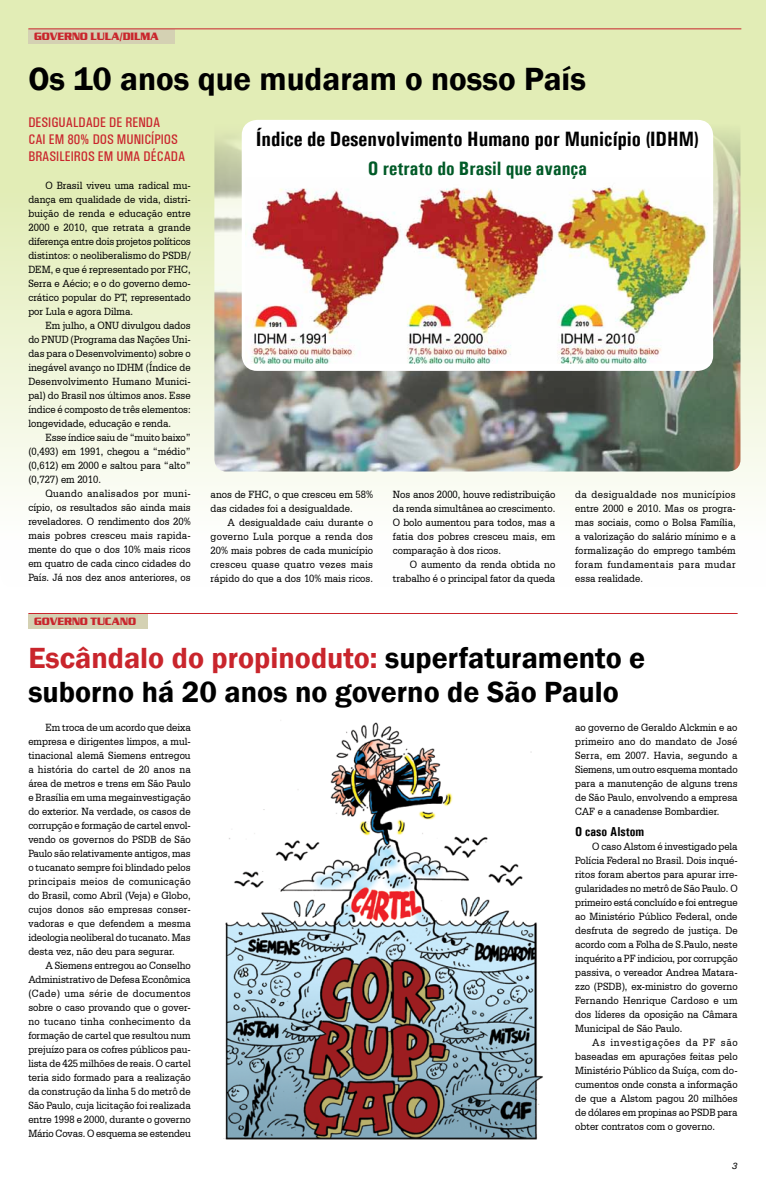
<style>
.page{position:relative;width:766px;height:1191px;background:#fff}
.page>*{position:absolute;margin:0;border:0;box-sizing:border-box;transform-origin:0 0}
.t1{font:600 33px "Franklin Gothic";color:#000}
.t2{font:600 30px/34px "Franklin Gothic";color:#000}
.t3{font:700 condensed 20.8px "Univers";color:#000}
.t4{font:700 condensed 19.4px "Univers";color:#005a27}
.t5{font:500 condensed 14px/16.8px "Univers";color:#c9252c}
.t6{font:700 condensed 13px "Univers";color:#000}
.t7{font:11px/14px "Serifa BT";color:#000;text-align:justify;scale:.9 1}
.t8{font:700 11px "Serpentine D";color:#c9252c;scale:.9 1}
.t9{font:italic 500 9px "Univers";color:#000}
.s1{color:#c9252c}
</style>
<div class="page">
<svg style="left:0;top:0;width:765px;height:497px;background:#e8f0c6"></svg>
<img style="left:214px;top:112px;width:526px;height:359px">
<img style="left:224px;top:720px;width:319px;height:420px">
<div style="left:28px;top:29px;width:147px;height:15px;background:#d4d1b3"></div>
<hr style="left:28px;top:28px;width:713px;height:1px;background:#c9252c">
<div style="left:28px;top:614px;width:120px;height:14px;background:#d4d1b3"></div>
<hr style="left:28px;top:613px;width:709px;height:1px;background:#c9252c">
<div style="left:242px;top:120px;width:471px;height:251px;background:#fff;border-radius:15px"></div>
<img style="left:250px;top:187px;width:458px;height:176px">
<p class="t8" style="left:34px;top:31px;width:140px">GOVERNO LULA/DILMA</p>
<h1 class="t1" style="left:28px;top:58px;width:559px">Os 10 anos que mudaram o nosso País</h1>
<p class="t5" style="left:28px;top:114px;width:158px">DESIGUALDADE DE RENDA<br>CAI EM 80% DOS MUNICÍPIOS<br>BRASILEIROS EM UMA DÉCADA</p>
<p class="t7" style="left:28px;top:178px;width:182px;text-indent:17px">O Brasil viveu uma radical mu&shy;dança em qualidade de vida, distri&shy;buição de renda e educação entre 2000 e 2010, que retrata a grande diferença entre dois projetos políticos distintos: o neoliberalismo do PSDB/ DEM, e que é representado por FHC, Serra e Aécio; e o do governo demo&shy;crático popular do PT, representado por Lula e agora Dilma.</p>
<p class="t7" style="left:28px;top:318px;width:182px;text-indent:17px">Em julho, a ONU divulgou dados do PNUD (Programa das Nações Uni&shy;das para o Desenvolvimento) sobre o inegável avanço no IDHM (Índice de Desenvolvimento Humano Munici&shy;pal) do Brasil nos últimos anos. Esse índice é composto de três elementos: longevidade, educação e renda.</p>
<p class="t7" style="left:28px;top:430px;width:182px;text-indent:17px">Esse índice saiu de “muito baixo” (0,493) em 1991, chegou a “médio” (0,612) em 2000 e saltou para “alto” (0,727) em 2010.</p>
<p class="t7" style="left:28px;top:486px;width:182px;text-indent:17px">Quando analisados por muni&shy;cípio, os resultados são ainda mais reveladores. O rendimento dos 20% mais pobres cresceu mais rapida&shy;mente do que o dos 10% mais ricos em quatro de cada cinco cidades do País. Já nos dez anos anteriores, os</p>
<p class="t8" style="left:34px;top:615px;width:115px">GOVERNO TUCANO</p>
<h3 class="t3" style="left:256px;top:126px;width:444px">Índice de Desenvolvimento Humano por Município (IDHM)</h3>
<h3 class="t4" style="left:367px;top:156px;width:221px">O retrato do Brasil que avança</h3>
<p class="t7" style="left:210px;top:487px;width:182px">anos de FHC, o que cresceu em 58% das cidades foi a desigualdade.</p>
<p class="t7" style="left:210px;top:515px;width:182px;text-indent:17px">A desigualdade caiu durante o governo Lula porque a renda dos 20% mais pobres de cada município cresceu quase quatro vezes mais rápido do que a dos 10% mais ricos.</p>
<p class="t7" style="left:393px;top:487px;width:182px">Nos anos 2000, houve redistribuição da renda simultânea ao crescimento.<br>O bolo aumentou para todos, mas a fatia dos pobres cresceu mais, em comparação à dos ricos.</p>
<p class="t7" style="left:393px;top:557px;width:182px;text-align:right">O aumento da renda obtida no trabalho é o principal fator da queda</p>
<p class="t7" style="left:575px;top:487px;width:180px">da desigualdade nos municípios entre 2000 e 2010. Mas os progra&shy;mas sociais, como o Bolsa Família, a valorização do salário mínimo e a formalização do emprego também foram fundamentais para mudar essa realidade.</p>
<h2 class="t2" style="left:28px;top:641px;width:618px"><span class="s1">Escândalo do propinoduto:</span> superfaturamento e suborno há 20 anos no governo de São Paulo</h2>
<p class="t7" style="left:575px;top:720px;width:182px">ao governo de Geraldo Alckmin e ao primeiro ano do mandato de José Serra, em 2007. Havia, segundo a Siemens, um outro esquema montado para a manutenção de alguns trens de São Paulo, envolvendo a empresa CAF e a canadense Bombardier.</p>
<p class="t6" style="left:575px;top:824px;width:71px">O caso Alstom</p>
<p class="t7" style="left:575px;top:839px;width:182px;text-indent:17px">O caso Alstom é investigado pela Polícia Federal no Brasil. Dois inqué&shy;ritos foram abertos para apurar irre&shy;gularidades no metrô de São Paulo. O primeiro está concluído e foi entregue ao Ministério Público Federal, onde desfruta de segredo de justiça. De acordo com a Folha de S.Paulo, neste inquérito a PF indiciou, por corrupção passiva, o vereador Andrea Matara&shy;zzo (PSDB), ex-ministro do governo Fernando Henrique Cardoso e um dos líderes da oposição na Câmara Municipal de São Paulo.</p>
<p class="t7" style="left:575px;top:1035px;width:182px;text-indent:17px">As investigações da PF são baseadas em apurações feitas pelo Ministério Público da Suíça, com do&shy;cumentos onde consta a informação de que a Alstom pagou 20 milhões de dólares em propinas ao PSDB para obter contratos com o governo.</p>
<p class="t7" style="left:28px;top:720px;width:182px;text-indent:17px">Em troca de um acordo que deixa empresa e dirigentes limpos, a mul&shy;tinacional alemã Siemens entregou a história do cartel de 20 anos na área de metros e trens em São Paulo e Brasília em uma megainvestigação do exterior. Na verdade, os casos de corrupção e formação de cartel envol&shy;vendo os governos do PSDB de São Paulo são relativamente antigos, mas o tucanato sempre foi blindado pelos principais meios de comunicação do Brasil, como Abril (Veja) e Globo, cujos donos são empresas conser&shy;vadoras e que defendem a mesma ideologia neoliberal do tucanato. Mas desta vez, não deu para segurar.</p>
<p class="t7" style="left:28px;top:958px;width:182px;text-indent:17px">A Siemens entregou ao Conselho Administrativo de Defesa Econômica (Cade) uma série de documentos sobre o caso provando que o gover&shy;no tucano tinha conhecimento da formação de cartel que resultou num prejuízo para os cofres públicos pau&shy;lista de 425 milhões de reais. O cartel teria sido formado para a realização da construção da linha 5 do metrô de São Paulo, cuja licitação foi realizada entre 1998 e 2000, durante o governo Mário Covas. O esquema se estendeu</p>
<p class="t9" style="left:731px;top:1159px;width:7px">3</p>
</div>
